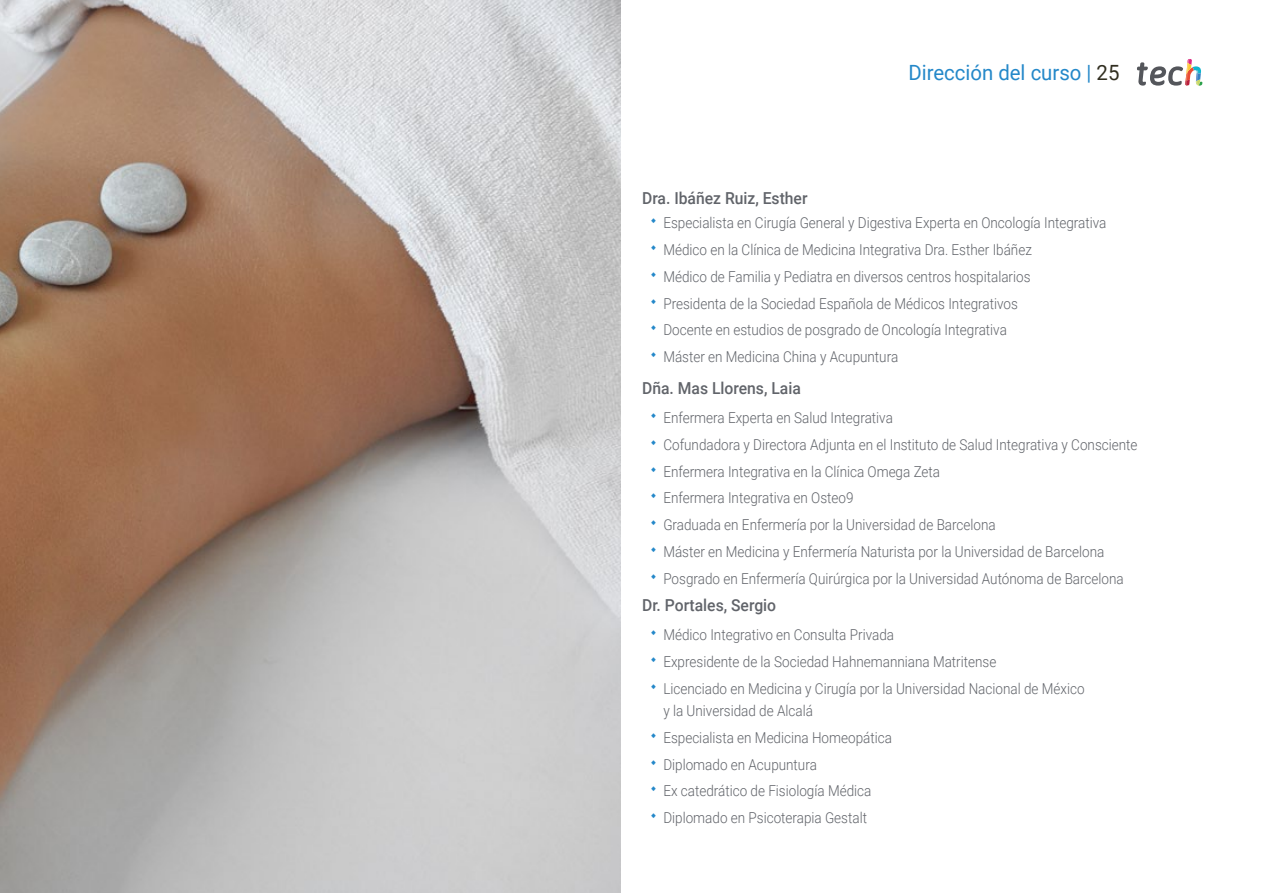
<style>
.page{position:relative;width:1263px;height:893px;background:#fff}
.page>*{position:absolute;margin:0;border:0;box-sizing:border-box;transform-origin:0 0}
.t1{font:21px "Roboto";color:#2488c9}
.t2{font:500 16.5px "Roboto";color:#61646a;scale:.95 1}
.t3{font:300 15px/26.7px "Roboto";color:#61646a;scale:.9 1}
.s1{color:#312e20}
</style>
<div class="page">
<svg style="left:1137px;top:59px;width:65px;height:27px"></svg>
<img style="left:0;top:0;width:621px;height:893px">
<h1 class="t1" style="left:908px;top:57px;width:213px">Dirección del curso | <span class="s1">25</span></h1>
<p class="t2" style="left:642px;top:186px;width:176px">Dra. Ibáñez Ruiz, Esther</p>
<p class="t3" style="left:663px;top:209px;width:494px">Especialista en Cirugía General y Digestiva Experta en Oncología Integrativa Médico en la Clínica de Medicina Integrativa Dra. Esther Ibáñez<br>Médico de Familia y Pediatra en diversos centros hospitalarios<br>Presidenta de la Sociedad Española de Médicos Integrativos<br>Docente en estudios de posgrado de Oncología Integrativa<br>Máster en Medicina China y Acupuntura</p>
<p class="t2" style="left:642px;top:377px;width:169px">Dña. Mas Llorens, Laia</p>
<p class="t3" style="left:663px;top:404px;width:528px">Enfermera Experta en Salud Integrativa<br>Cofundadora y Directora Adjunta en el Instituto de Salud Integrativa y Consciente Enfermera Integrativa en la Clínica Omega Zeta<br>Enfermera Integrativa en Osteo9<br>Graduada en Enfermería por la Universidad de Barcelona<br>Máster en Medicina y Enfermería Naturista por la Universidad de Barcelona Posgrado en Enfermería Quirúrgica por la Universidad Autónoma de Barcelona</p>
<p class="t2" style="left:642px;top:594px;width:143px">Dr. Portales, Sergio</p>
<p class="t3" style="left:663px;top:621px;width:469px">Médico Integrativo en Consulta Privada<br>Expresidente de la Sociedad Hahnemanniana Matritense<br>Licenciado en Medicina y Cirugía por la Universidad Nacional de México</p>
<p class="t3" style="left:663px;top:697px;width:255px">y la Universidad de Alcalá<br>Especialista en Medicina Homeopática<br>Diplomado en Acupuntura<br>Ex catedrático de Fisiología Médica<br>Diplomado en Psicoterapia Gestalt</p>
</div>
